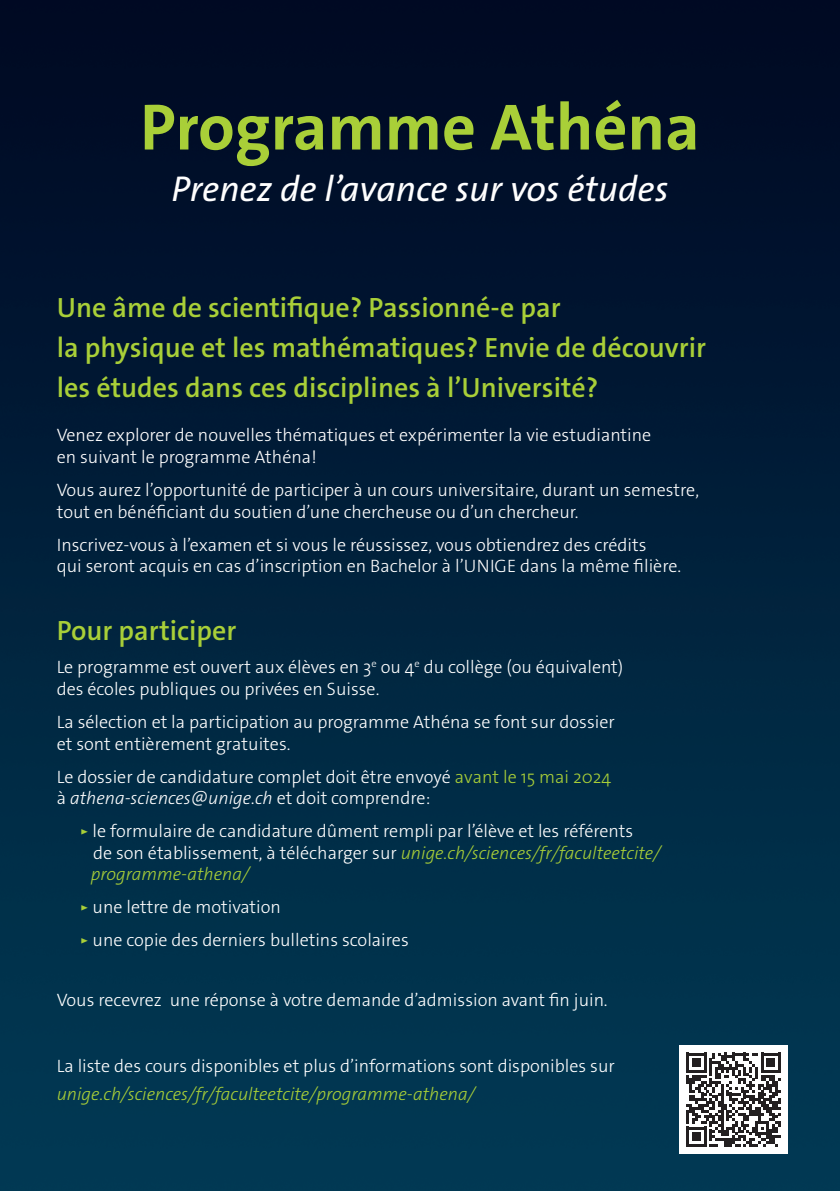
<style>
.page{position:relative;width:840px;height:1191px;background:#fff}
.page>*{position:absolute;margin:0;border:0;box-sizing:border-box;transform-origin:0 0}
.t1{font:700 66px "The Sans Os F";color:#a9cf38}
.t2{font:italic 36px "The Sans Os F";color:#fff}
.t3{font:600 28px/40px "The Sans Os F";color:#a9cf38}
.t4{font:300 18px/21.6px "The Sans Os F";color:#fff}
.t5{font:italic 300 18px "The Sans Os F";color:#a9cf38}
.s1{color:#a9cf38}
.s2{font-style:italic}
.s3{font-style:italic;color:#a9cf38}
</style>
<div class="page">
<img style="left:0;top:0;width:839px;height:1191px">
<div style="left:678px;top:1045px;width:109px;height:109px;background:#fff"></div>
<svg style="left:686px;top:1052px;width:94px;height:94px"></svg>
<h1 class="t1" style="left:140px;top:85px;width:561px">Programme Athéna</h1>
<h2 class="t2" style="left:171px;top:166px;width:498px">Prenez de l’avance sur vos études</h2>
<h3 class="t3" style="left:57px;top:288px;width:650px">Une âme de scientifique? Passionné-e par<br>la physique et les mathématiques? Envie de découvrir les études dans ces disciplines à l’Université?</h3>
<p class="t4" style="left:57px;top:424px;width:595px">Venez explorer de nouvelles thématiques et expérimenter la vie estudiantine en suivant le programme Athéna!</p>
<p class="t4" style="left:57px;top:479px;width:643px">Vous aurez l’opportunité de participer à un cours universitaire, durant un semestre, tout en bénéficiant du soutien d’une chercheuse ou d’un chercheur.</p>
<p class="t4" style="left:57px;top:534px;width:625px">Inscrivez-vous à l’examen et si vous le réussissez, vous obtiendrez des crédits<br>qui seront acquis en cas d’inscription en Bachelor à l’UNIGE dans la même filière.</p>
<h3 class="t3" style="left:57px;top:611px;width:181px">Pour participer</h3>
<p class="t4" style="left:57px;top:656px;width:567px">Le programme est ouvert aux élèves en 3<sup>e</sup> ou 4<sup>e</sup> du collège (ou équivalent) des écoles publiques ou privées en Suisse.</p>
<p class="t4" style="left:57px;top:711px;width:559px">La sélection et la participation au programme Athéna se font sur dossier et sont entièrement gratuites.</p>
<p class="t4" style="left:57px;top:766px;width:555px">Le dossier de candidature complet doit être envoyé <span class="s1">avant le 15 mai 2024 </span>à <span class="s2">athena-sciences@unige.ch</span> et doit comprendre:</p>
<p class="t4" style="left:91px;top:820px;width:571px;text-indent:-11px"><span class="s1">►</span> le formulaire de candidature dûment rempli par l’élève et les référents<br>de son établissement, à télécharger sur <span class="s3">unige.ch/sciences/fr/faculteetcite/ programme-athena/</span></p>
<p class="t4" style="left:79px;top:891px;width:330px;line-height:33px"><span class="s1">►</span> une lettre de motivation<br><span class="s1">►</span> une copie des derniers bulletins scolaires</p>
<p class="t4" style="left:57px;top:989px;width:552px">Vous recevrez une réponse à votre demande d’admission avant fin juin.</p>
<p class="t4" style="left:57px;top:1055px;width:559px">La liste des cours disponibles et plus d’informations sont disponibles sur</p>
<p class="t5" style="left:57px;top:1082px;width:419px">unige.ch/sciences/fr/faculteetcite/programme-athena/</p>
</div>
